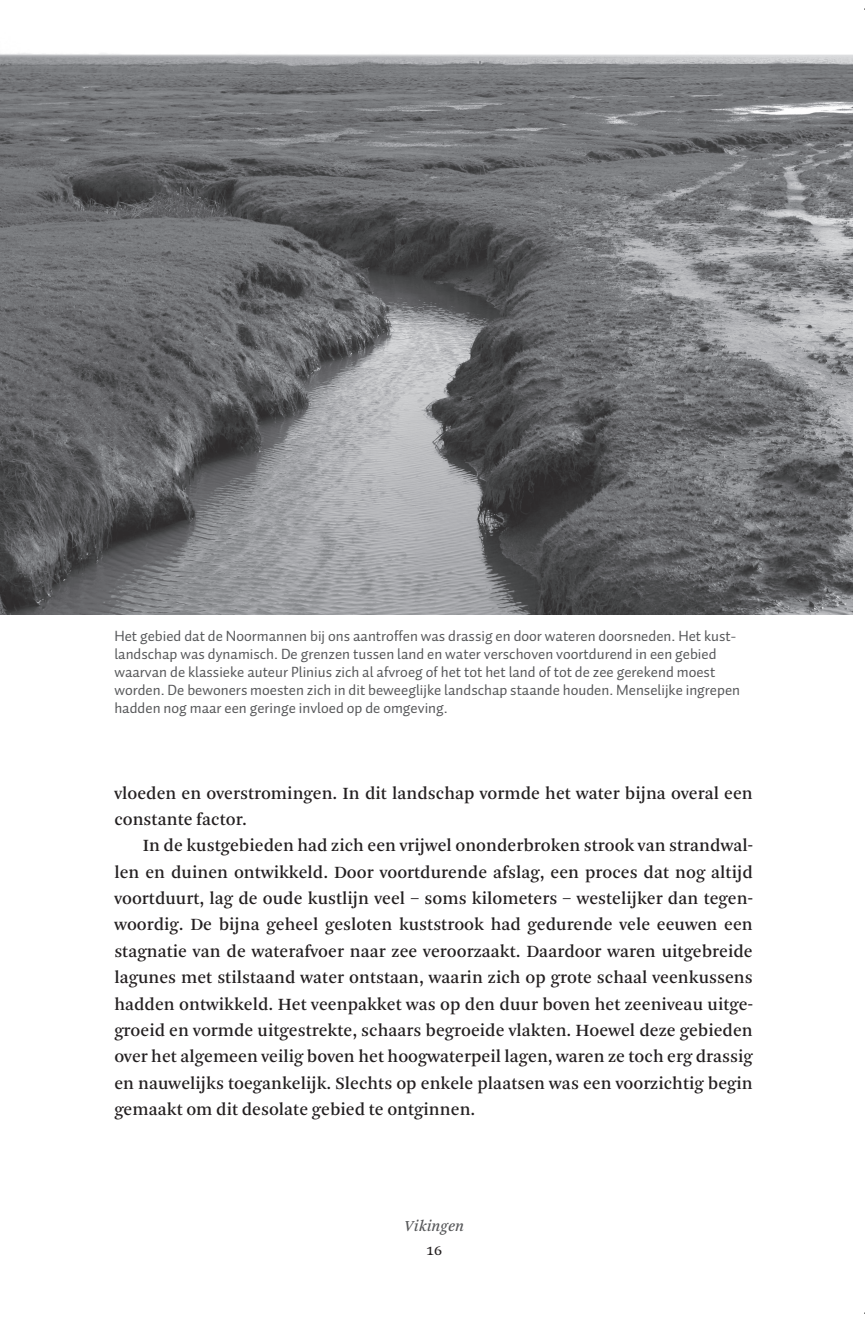
<style>
.page{position:relative;width:865px;height:1325px;background:#fff}
.page>*{position:absolute;margin:0;border:0;box-sizing:border-box;transform-origin:0 0}
.t1{font:18px/26.4px "Arnhem";color:#231f20}
.t2{font:italic 16px "Arnhem";color:#57585a}
.t3{font:16px "Quadraat Small Caps";color:#231f20}
.t4{font:15px/18px "Auto 1";color:#57585a}
</style>
<div class="page">
<img style="left:0;top:53px;width:851px;height:561px">
<p class="t4" style="left:114px;top:626px;width:627px">Het gebied dat de Noormannen bij ons aantroffen was drassig en door wateren doorsneden. Het kust&shy;landschap was dynamisch. De grenzen tussen land en water verschoven voortdurend in een gebied waarvan de klassieke auteur Plinius zich al afvroeg of het tot het land of tot de zee gerekend moest worden. De bewoners moesten zich in dit beweeglijke landschap staande houden. Menselijke ingrepen hadden nog maar een geringe invloed op de omgeving.</p>
<p class="t1" style="left:114px;top:780px;width:639px">vloeden en overstromingen. In dit landschap vormde het water bijna overal een constante factor.</p>
<p class="t1" style="left:114px;top:833px;width:639px;text-align:justify;text-indent:28px">In de kustgebieden had zich een vrijwel ononderbroken strook van strandwal&shy;len en duinen ontwikkeld. Door voortdurende afslag, een proces dat nog altijd voortduurt, lag de oude kustlijn veel – soms kilometers – westelijker dan tegen&shy;woordig. De bijna geheel gesloten kuststrook had gedurende vele eeuwen een stagnatie van de waterafvoer naar zee veroorzaakt. Daardoor waren uitgebreide lagunes met stilstaand water ontstaan, waarin zich op grote schaal veenkussens hadden ontwikkeld. Het veenpakket was op den duur boven het zeeniveau uitge&shy;groeid en vormde uitgestrekte, schaars begroeide vlakten. Hoewel deze gebieden over het algemeen veilig boven het hoogwaterpeil lagen, waren ze toch erg drassig en nauwelijks toegankelijk. Slechts op enkele plaatsen was een voorzichtig begin gemaakt om dit desolate gebied te ontginnen.</p>
<p class="t2" style="left:404px;top:1217px;width:61px">Vikingen</p>
<p class="t3" style="left:426px;top:1241px;width:18px">16</p>
</div>
